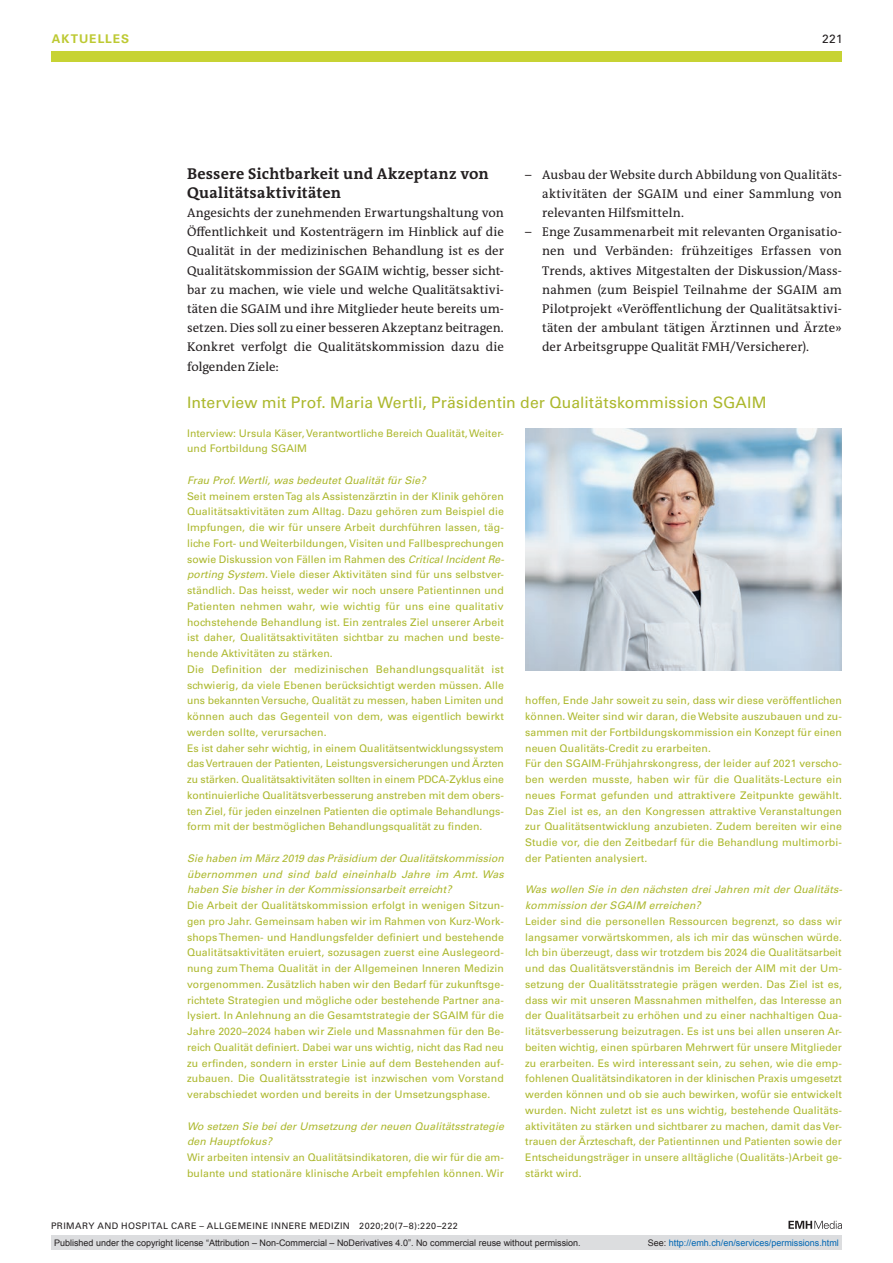
<style>
.page{position:relative;width:893px;height:1263px;background:#fff}
.page>*{position:absolute;margin:0;border:0;box-sizing:border-box;transform-origin:0 0}
.boxed-title{font:15.75px "Univers LT Std";letter-spacing:.005em;color:#acb82d}
.section-h1{font:700 15.75px/19.2px "The Antiqua B W7";letter-spacing:.015em;color:#231f20}
.section-ph{font:12.75px/19.2px "The Antiqua B W5 Plain";letter-spacing:.005em;color:#231f20;text-align:justify}
.section-pn{font:12.75px/19.2px "The Antiqua B W5 Plain";color:#231f20;text-align:justify}
.ressort{font:700 12px "Univers LT Std";color:#bdc932}
.boxed-text{font:10.5px/15.8px "Univers LT Std";letter-spacing:.01em;color:#acb82d;text-align:justify}
.boxed-text-2{font:italic 10.5px/15.8px "Univers LT Std";letter-spacing:.01em;color:#acb82d}
.t1{font:9px "Arial";color:#231f20}
.fusszeile{font:9px "Univers LT Std";letter-spacing:.05em;color:#231f20}
.t2{font:9px "Arial";color:#0066b3}
.s1{font-style:italic}
.s2{color:#231f20}
</style>
<div class="page">
<div style="left:51px;top:51px;width:791px;height:11px;background:#c7d334"></div>
<svg style="left:788px;top:1221px;width:54px;height:8px"></svg>
<img style="left:525px;top:429px;width:317px;height:241px">
<div style="left:51px;top:1235px;width:791px;height:15px;background:#dcdddf"></div>
<p class="ressort" style="left:52px;top:31px;width:19px">AKTUELLES</p>
<p class="section-h1" style="left:187px;top:164px;width:303px">Bessere Sichtbarkeit und Akzeptanz von<br>Qualitätsaktivitäten</p>
<p class="section-pn" style="left:187px;top:203px;width:318px">Angesichts der zunehmenden Erwartungshaltung von Öffentlichkeit und Kostenträgern im Hinblick auf die Qualität in der medizinischen Behandlung ist es der Qualitätskommission der SGAIM wichtig, besser sicht&shy;bar zu machen, wie viele und welche Qualitätsaktivi&shy;täten die SGAIM und ihre Mitglieder heute bereits um&shy;setzen. Dies soll zu einer besseren Akzeptanz beitragen.<br>Konkret verfolgt die Qualitätskommission dazu die folgenden Ziele:</p>
<p class="section-ph" style="left:542px;top:165px;width:301px;text-indent:-17px">– Ausbau der Website durch Abbildung von Qualitäts&shy;aktivitäten der SGAIM und einer Sammlung von relevanten Hilfsmitteln.</p>
<p class="section-ph" style="left:542px;top:222px;width:301px;text-indent:-17px">– Enge Zusammenarbeit mit relevanten Organisatio&shy;nen und Verbänden: frühzeitiges Erfassen von Trends, aktives Mitgestalten der Diskussion/Mass&shy;nahmen (zum Beispiel Teilnahme der SGAIM am Pilotprojekt «Veröffentlichung der Qualitätsaktivi&shy;täten der ambulant tätigen Ärztinnen und Ärzte» der Arbeitsgruppe Qualität FMH/Versicherer).</p>
<p class="boxed-title" style="left:187px;top:393px;width:581px">Interview mit Prof. Maria Wertli, Präsidentin der Qualitätskommission SGAIM</p>
<p class="boxed-text" style="left:187px;top:425px;width:318px">Interview: Ursula Käser, Verantwortliche Bereich Qualität, Weiter&shy;und Fortbildung SGAIM</p>
<p class="boxed-text-2" style="left:187px;top:472px;width:240px">Frau Prof. Wertli, was bedeutet Qualität für Sie?</p>
<p class="boxed-text" style="left:187px;top:488px;width:319px">Seit meinem ersten Tag als Assistenzärztin in der Klinik gehören Qualitätsaktivitäten zum Alltag. Dazu gehören zum Beispiel die Impfungen, die wir für unsere Arbeit durchführen lassen, täg&shy;liche Fort- und Weiterbildungen, Visiten und Fallbesprechungen sowie Diskussion von Fällen im Rahmen des <span class="s1">Critical Incident Re&shy;porting System.</span> Viele dieser Aktivitäten sind für uns selbstver&shy;ständlich. Das heisst, weder wir noch unsere Patientinnen und Patienten nehmen wahr, wie wichtig für uns eine qualitativ hochstehende Behandlung ist. Ein zentrales Ziel unserer Arbeit ist daher, Qualitätsaktivitäten sichtbar zu machen und beste&shy;hende Aktivitäten zu stärken.</p>
<p class="boxed-text" style="left:187px;top:661px;width:318px">Die Definition der medizinischen Behandlungsqualität ist schwierig, da viele Ebenen berücksichtigt werden müssen. Alle uns bekannten Versuche, Qualität zu messen, haben Limiten und können auch das Gegenteil von dem, was eigentlich bewirkt werden sollte, verursachen.</p>
<p class="boxed-text" style="left:187px;top:740px;width:318px">Es ist daher sehr wichtig, in einem Qualitätsentwicklungssystem das Vertrauen der Patienten, Leistungsversicherungen und Ärzten zu stärken. Qualitätsaktivitäten sollten in einem PDCA-Zyklus eine kontinuierliche Qualitätsverbesserung anstreben mit dem obers&shy;ten Ziel, für jeden einzelnen Patienten die optimale Behandlungs&shy;form mit der bestmöglichen Behandlungsqualität zu finden.</p>
<p class="boxed-text-2" style="left:187px;top:850px;width:318px;text-align:justify">Sie haben im März 2019 das Präsidium der Qualitätskommission übernommen und sind bald eineinhalb Jahre im Amt. Was haben Sie bisher in der Kommissionsarbeit erreicht?</p>
<p class="boxed-text" style="left:187px;top:898px;width:318px">Die Arbeit der Qualitätskommission erfolgt in wenigen Sitzun&shy;gen pro Jahr. Gemeinsam haben wir im Rahmen von Kurz-Work&shy;shops Themen- und Handlungsfelder definiert und bestehende Qualitätsaktivitäten eruiert, sozusagen zuerst eine Auslegeord&shy;nung zum Thema Qualität in der Allgemeinen Inneren Medizin vorgenommen. Zusätzlich haben wir den Bedarf für zukunftsge&shy;richtete Strategien und mögliche oder bestehende Partner ana&shy;lysiert. In Anlehnung an die Gesamtstrategie der SGAIM für die Jahre 2020–2024 haben wir Ziele und Massnahmen für den Be&shy;reich Qualität definiert. Dabei war uns wichtig, nicht das Rad neu zu erfinden, sondern in erster Linie auf dem Bestehenden auf&shy;zubauen. Die Qualitätsstrategie ist inzwischen vom Vorstand verabschiedet worden und bereits in der Umsetzungsphase.</p>
<p class="boxed-text-2" style="left:187px;top:1118px;width:318px">Wo setzen Sie bei der Umsetzung der neuen Qualitätsstrategie den Hauptfokus?</p>
<p class="boxed-text" style="left:187px;top:1150px;width:318px">Wir arbeiten intensiv an Qualitätsindikatoren, die wir für die am&shy;bulante und stationäre klinische Arbeit empfehlen können. Wir</p>
<p class="boxed-text" style="left:525px;top:693px;width:318px">hoffen, Ende Jahr soweit zu sein, dass wir diese veröffentlichen können. Weiter sind wir daran, die Website auszubauen und zu&shy;sammen mit der Fortbildungskommission ein Konzept für einen neuen Qualitäts-Credit zu erarbeiten.</p>
<p class="boxed-text" style="left:525px;top:756px;width:318px">Für den SGAIM-Frühjahrskongress, der leider auf 2021 verscho&shy;ben werden musste, haben wir für die Qualitäts-Lecture ein neues Format gefunden und attraktivere Zeitpunkte gewählt.<br>Das Ziel ist es, an den Kongressen attraktive Veranstaltungen zur Qualitätsentwicklung anzubieten. Zudem bereiten wir eine Studie vor, die den Zeitbedarf für die Behandlung multimorbi&shy;der Patienten analysiert.</p>
<p class="boxed-text-2" style="left:525px;top:882px;width:319px">Was wollen Sie in den nächsten drei Jahren mit der Qualitäts&shy;kommission der SGAIM erreichen?</p>
<p class="boxed-text" style="left:525px;top:913px;width:318px">Leider sind die personellen Ressourcen begrenzt, so dass wir langsamer vorwärtskommen, als ich mir das wünschen würde.<br>Ich bin überzeugt, dass wir trotzdem bis 2024 die Qualitätsarbeit und das Qualitätsverständnis im Bereich der AIM mit der Um&shy;setzung der Qualitätsstrategie prägen werden. Das Ziel ist es, dass wir mit unseren Massnahmen mithelfen, das Interesse an der Qualitätsarbeit zu erhöhen und zu einer nachhaltigen Qua&shy;litätsverbesserung beizutragen. Es ist uns bei allen unseren Ar&shy;beiten wichtig, einen spürbaren Mehrwert für unsere Mitglieder zu erarbeiten. Es wird interessant sein, zu sehen, wie die emp&shy;fohlenen Qualitätsindikatoren in der klinischen Praxis umgesetzt werden können und ob sie auch bewirken, wofür sie entwickelt wurden. Nicht zuletzt ist es uns wichtig, bestehende Qualitäts&shy;aktivitäten zu stärken und sichtbarer zu machen, damit das Ver&shy;trauen der Ärzteschaft, der Patientinnen und Patienten sowie der Entscheidungsträger in unsere alltägliche (Qualitäts-)Arbeit ge&shy;stärkt wird.</p>
<p class="fusszeile" style="left:51px;top:1220px;width:408px">PRIMARY AND HOSPITAL CARE – ALLGEMEINE INNERE MEDIZIN 2020;20(7–8):220–222</p>
<p class="t1" style="left:54px;top:1237px;width:528px">Published under the copyright license “Attribution – Non-Commercial – NoDerivatives 4.0”. No commercial reuse without permission.</p>
<p class="t2" style="left:648px;top:1237px;width:193px"><span class="s2">See:</span> http://emh.ch/en/services/permissions.html</p>
</div>
